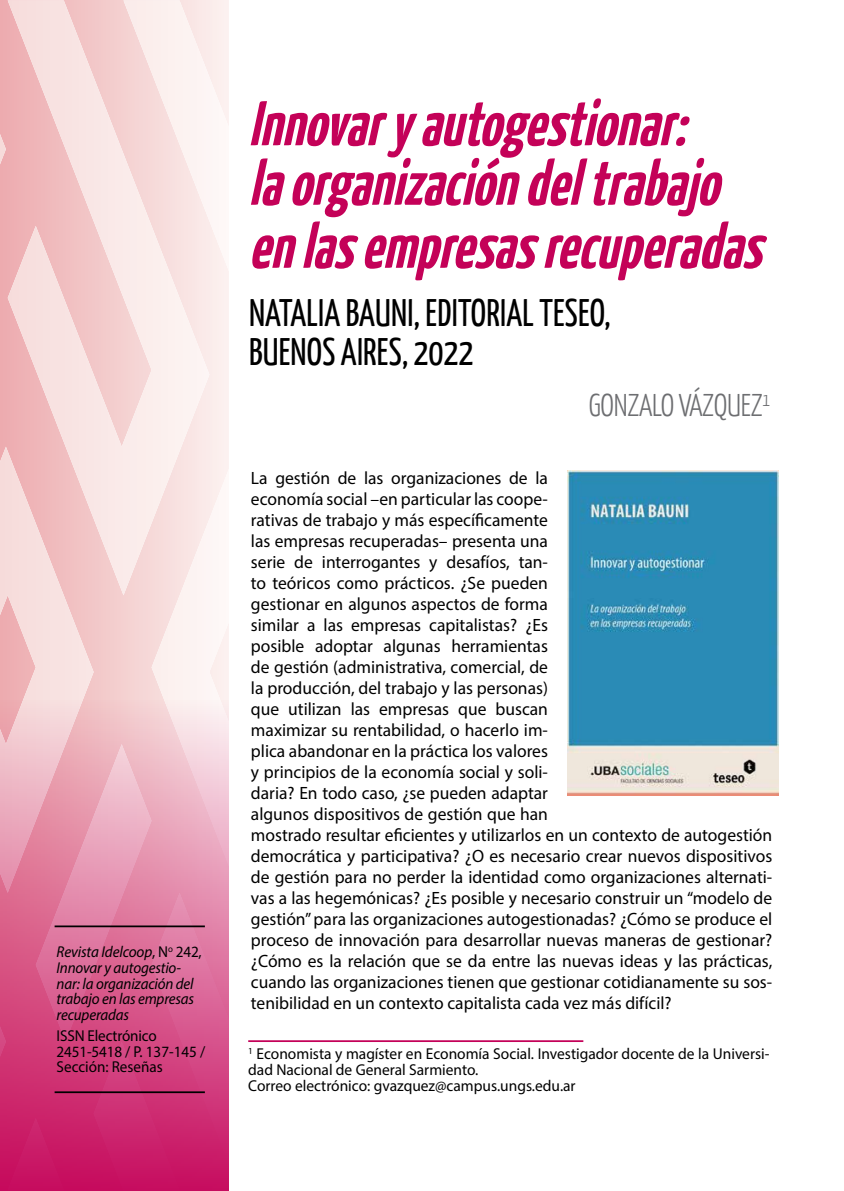
<style>
.page{position:relative;width:844px;height:1191px;background:#fff}
.page>*{position:absolute;margin:0;border:0;box-sizing:border-box;transform-origin:0 0}
.t1{font:italic 700 63px/61.2px "Yanone Kaffeesatz";color:#c40158}
.t2{font:38.5px/38.5px "Yanone Kaffeesatz";letter-spacing:.005em;color:#000;scale:.94 1}
.t3{font:300 31.5px "Yanone Kaffeesatz";letter-spacing:-.01em;color:#6d6e71}
.t4{font:17.85px/21px "Myriad Pro";color:#000}
.t5{font:15.75px/15.8px "Myriad Pro";color:#000}
.t6{font:italic 15.75px/15.8px "Myriad Pro";letter-spacing:-.01em;color:#000;scale:.96 1}
.t7{font:15.75px/15.8px "Myriad Pro";color:#000;scale:.96 1}
.s1{font-style:normal}
</style>
<div class="page">
<svg style="left:0;top:0;width:229px;height:699px;background:#f3cacb"></svg>
<svg style="left:0;top:134px;width:6px;height:30px"></svg>
<svg style="left:8px;top:0;width:201px;height:595px;background:#f5d4d5"></svg>
<svg style="left:151px;top:446px;width:78px;height:253px"></svg>
<svg style="left:0;top:446px;width:94px;height:253px;background:#f3cdce"></svg>
<svg style="left:123px;top:0;width:106px;height:342px"></svg>
<svg style="left:0;top:699px;width:229px;height:492px;background:#dd719b"></svg>
<hr style="left:55px;top:1091px;width:150px;height:2px;background:#000">
<hr style="left:55px;top:925px;width:150px;height:2px;background:#000">
<hr style="left:248px;top:1040px;width:335px;height:2px;background:#c40158">
<img style="left:567px;top:470px;width:211px;height:325px">
<p class="t6" style="left:57px;top:943px;width:153px">Revista Idelcoop<span class="s1">, N</span><sup>o</sup> <span class="s1">242,<br></span>Innovar y autogestio&shy;nar: la organización del trabajo en las empresas recuperadas</p>
<p class="t7" style="left:57px;top:1027px;width:156px">ISSN Electrónico<br>2451-5418 / P. 137-145 /<br>Sección: Reseñas</p>
<h1 class="t1" style="left:249px;top:90px;width:530px">Innovary autogestionar: laorganizacióndeltrabajo enlasempresasrecuperadas</h1>
<h2 class="t2" style="left:249px;top:292px;width:386px">NATALIA BAUNI, EDITORIAL TESEO,<br>BUENOS AIRES, 2022</h2>
<h3 class="t3" style="left:588px;top:385px;width:183px">GONZALO VÁZQUEZ<sup>1</sup></h3>
<p class="t4" style="left:251px;top:467px;width:522px">La gestión de las organizaciones de la<br>economía social –en particular las coope-<br>rativas de trabajo y más específicamente<br>las empresas recuperadas– presenta una<br>serie de interrogantes y desafíos, tan-<br>to teóricos como prácticos. ¿Se pueden<br>gestionar en algunos aspectos de forma<br>similar a las empresas capitalistas? ¿Es<br>posible adoptar algunas herramientas<br>de gestión (administrativa, comercial, de<br>la producción, del trabajo y las personas)<br>que utilizan las empresas que buscan<br>maximizar su rentabilidad, o hacerlo im-<br>plica abandonar en la práctica los valores<br>y principios de la economía social y soli-<br>daria? En todo caso, ¿se pueden adaptar<br>algunos dispositivos de gestión que han<br>mostrado resultar eficientes y utilizarlos en un contexto de autogestión democrática y participativa? ¿O es necesario crear nuevos dispositivos de gestión para no perder la identidad como organizaciones alternati&shy;vas a las hegemónicas? ¿Es posible y necesario construir un “modelo de gestión” para las organizaciones autogestionadas? ¿Cómo se produce el proceso de innovación para desarrollar nuevas maneras de gestionar? ¿Cómo es la relación que se da entre las nuevas ideas y las prácticas, cuando las organizaciones tienen que gestionar cotidianamente su sos&shy;tenibilidad en un contexto capitalista cada vez más difícil?</p>
<p class="t5" style="left:248px;top:1046px;width:522px"><sup>1</sup> Economista y magíster en Economía Social. Investigador docente de la Universi&shy;dad Nacional de General Sarmiento.<br>Correo electrónico: gvazquez@campus.ungs.edu.ar</p>
</div>
